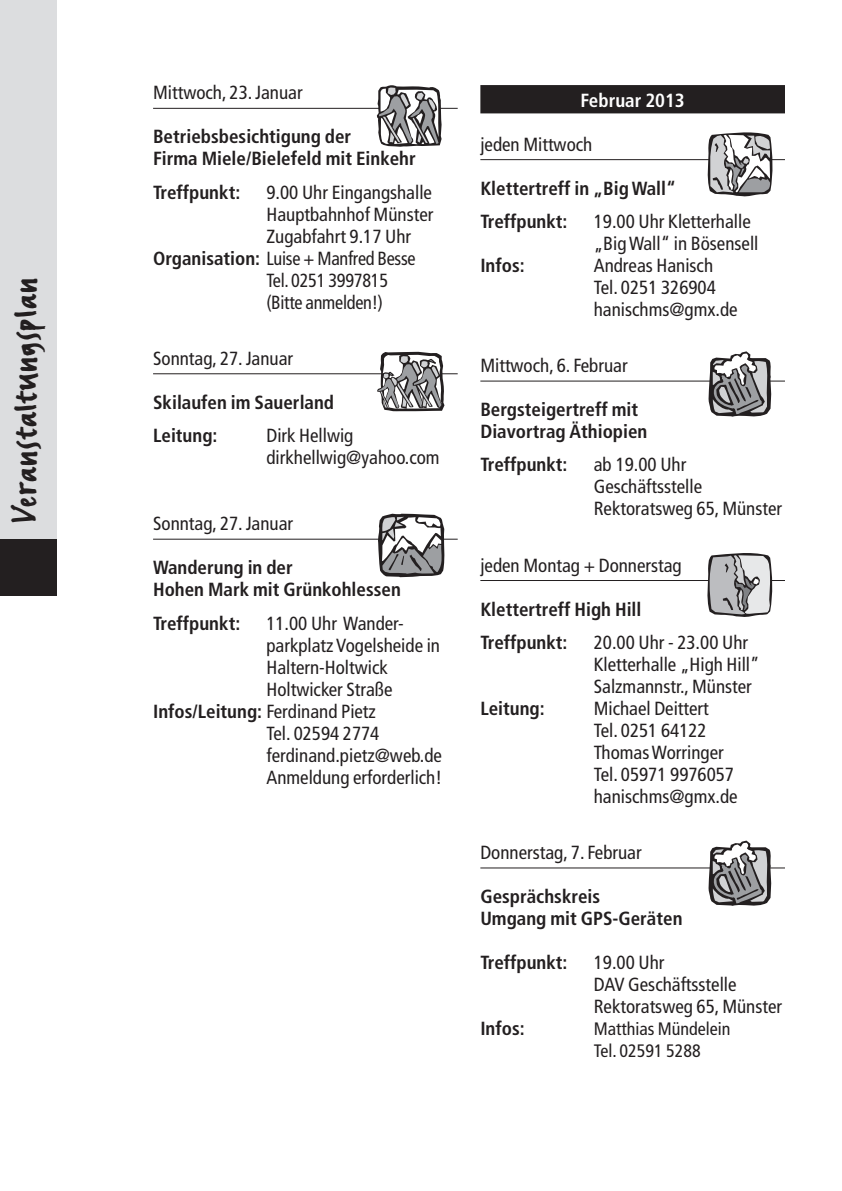
<style>
.page{position:relative;width:842px;height:1191px;background:#fff}
.page>*{position:absolute;margin:0;border:0;box-sizing:border-box;transform-origin:0 0}
.t1{font:40px "FF Erikrighthand";letter-spacing:.035em;color:#231f20}
.t2{font:condensed 19px/22px "Frutiger";color:#231f20}
.t3{font:700 condensed 19px/22px "Frutiger";color:#231f20}
.t4{font:condensed 19px "Frutiger";color:#231f20;scale:.96 1}
.t5{font:700 condensed 19px "Frutiger";color:#fff}
.t6{font:condensed 18px/22px "Frutiger";color:#231f20}
.s1{font-weight:700}
.s2{font-weight:400}
</style>
<div class="page">
<hr style="left:153px;top:108px;width:305px;height:1px;background:#231f20">
<hr style="left:153px;top:373px;width:305px;height:1px;background:#231f20">
<hr style="left:153px;top:538px;width:305px;height:1px;background:#231f20">
<div style="left:480px;top:85px;width:305px;height:28px;background:#231f20"></div>
<hr style="left:480px;top:159px;width:305px;height:1px;background:#231f20">
<hr style="left:480px;top:380px;width:305px;height:1px;background:#231f20">
<hr style="left:480px;top:580px;width:305px;height:1px;background:#231f20">
<hr style="left:480px;top:867px;width:305px;height:1px;background:#231f20">
<svg style="left:706px;top:132px;width:67px;height:65px"></svg>
<svg style="left:377px;top:514px;width:69px;height:63px"></svg>
<div style="left:0;top:0;width:57px;height:539px;background:#dcdddf"></div>
<div style="left:0;top:539px;width:57px;height:56px;background:#231f20"></div>
<svg style="left:377px;top:85px;width:65px;height:62px"></svg>
<svg style="left:707px;top:553px;width:66px;height:64px;background:#adadaf"></svg>
<svg style="left:708px;top:351px;width:64px;height:66px"></svg>
<svg style="left:377px;top:352px;width:67px;height:59px"></svg>
<svg style="left:708px;top:840px;width:64px;height:66px"></svg>
<h1 class="t1" style="left:-1px;top:522px;width:246px;rotate:-90deg">Veranstaltungsplan</h1>
<p class="t2" style="left:153px;top:83px;width:151px">Mittwoch, 23. Januar</p>
<p class="t3" style="left:153px;top:127px;width:264px">Betriebsbesichtigung der<br>Firma Miele/Bielefeld mit Einkehr</p>
<p class="t3" style="left:153px;top:183px;width:89px">Treffpunkt:</p>
<p class="t2" style="left:266px;top:183px;width:167px">9.00 Uhr Eingangshalle</p>
<p class="t2" style="left:266px;top:205px;width:168px">Hauptbahnhof Münster</p>
<p class="t2" style="left:266px;top:227px;width:146px">Zugabfahrt 9.17 Uhr</p>
<p class="t4" style="left:153px;top:250px;width:275px"><span class="s1">Organisation:</span> Luise + Manfred Besse</p>
<p class="t4" style="left:266px;top:272px;width:128px">Tel. 0251 3997815</p>
<p class="t4" style="left:266px;top:294px;width:123px">(Bitte anmelden!)</p>
<p class="t2" style="left:153px;top:349px;width:142px">Sonntag, 27. Januar</p>
<p class="t3" style="left:153px;top:387px;width:183px;line-height:33.4px">Skilaufen im Sauerland<br>Leitung:</p>
<p class="t2" style="left:266px;top:426px;width:175px">Dirk Hellwig dirkhellwig@yahoo.com</p>
<p class="t2" style="left:153px;top:514px;width:142px">Sonntag, 27. Januar</p>
<p class="t3" style="left:153px;top:558px;width:249px">Wanderung in der<br>Hohen Mark mit Grünkohlessen</p>
<p class="t3" style="left:153px;top:613px;width:89px">Treffpunkt:</p>
<p class="t2" style="left:266px;top:613px;width:139px">11.00 Uhr Wander-</p>
<p class="t2" style="left:266px;top:635px;width:175px">parkplatz Vogelsheide in</p>
<p class="t2" style="left:266px;top:657px;width:123px">Haltern-Holtwick</p>
<p class="t2" style="left:266px;top:679px;width:128px">Holtwicker Straße</p>
<p class="t3" style="left:153px;top:701px;width:224px">Infos/Leitung: <span class="s2">Ferdinand Pietz</span></p>
<p class="t2" style="left:266px;top:723px;width:114px">Tel. 02594 2774</p>
<p class="t2" style="left:266px;top:745px;width:177px">ferdinand.pietz@web.de</p>
<p class="t2" style="left:266px;top:767px;width:177px">Anmeldung erforderlich!</p>
<p class="t5" style="left:580px;top:92px;width:106px">Februar 2013</p>
<p class="t2" style="left:480px;top:135px;width:113px">jeden Mittwoch</p>
<p class="t3" style="left:480px;top:173px;width:197px;line-height:33.4px">Klettertreff in „Big Wall“<br>Treffpunkt:</p>
<p class="t2" style="left:594px;top:212px;width:166px">19.00 Uhr Kletterhalle „BigWall“ in Bösensell</p>
<p class="t3" style="left:480px;top:256px;width:46px">Infos:</p>
<p class="t2" style="left:594px;top:256px;width:145px">Andreas Hanisch<br>Tel. 0251 326904 hanischms@gmx.de</p>
<p class="t2" style="left:480px;top:356px;width:149px">Mittwoch, 6. Februar</p>
<p class="t3" style="left:480px;top:400px;width:169px">Bergsteigertreff mit<br>Diavortrag Äthiopien</p>
<p class="t3" style="left:480px;top:455px;width:89px">Treffpunkt:</p>
<p class="t2" style="left:594px;top:455px;width:190px">ab 19.00 Uhr<br>Geschäftsstelle<br>Rektoratsweg 65, Münster</p>
<p class="t2" style="left:480px;top:555px;width:203px">jeden Montag + Donnerstag</p>
<p class="t3" style="left:480px;top:594px;width:163px;line-height:33.4px">Klettertreff High Hill<br>Treffpunkt:</p>
<p class="t2" style="left:594px;top:633px;width:167px">20.00 Uhr - 23.00 Uhr<br>Kletterhalle „High Hill”<br>Salzmannstr., Münster</p>
<p class="t3" style="left:480px;top:699px;width:66px">Leitung:</p>
<p class="t2" style="left:594px;top:699px;width:145px">Michael Deittert<br>Tel. 0251 64122<br>ThomasWorringer<br>Tel. 05971 9976057 hanischms@gmx.de</p>
<p class="t2" style="left:480px;top:843px;width:163px">Donnerstag, 7. Februar</p>
<p class="t3" style="left:480px;top:887px;width:204px">Gesprächskreis<br>Umgang mit GPS-Geräten</p>
<p class="t3" style="left:480px;top:953px;width:89px">Treffpunkt:</p>
<p class="t2" style="left:594px;top:953px;width:190px">19.00 Uhr<br>DAV Geschäftsstelle<br>Rektoratsweg 65, Münster</p>
<p class="t3" style="left:480px;top:1019px;width:46px">Infos:</p>
<p class="t6" style="left:594px;top:1019px;width:138px">Matthias Mündelein<br>Tel. 02591 5288</p>
</div>
